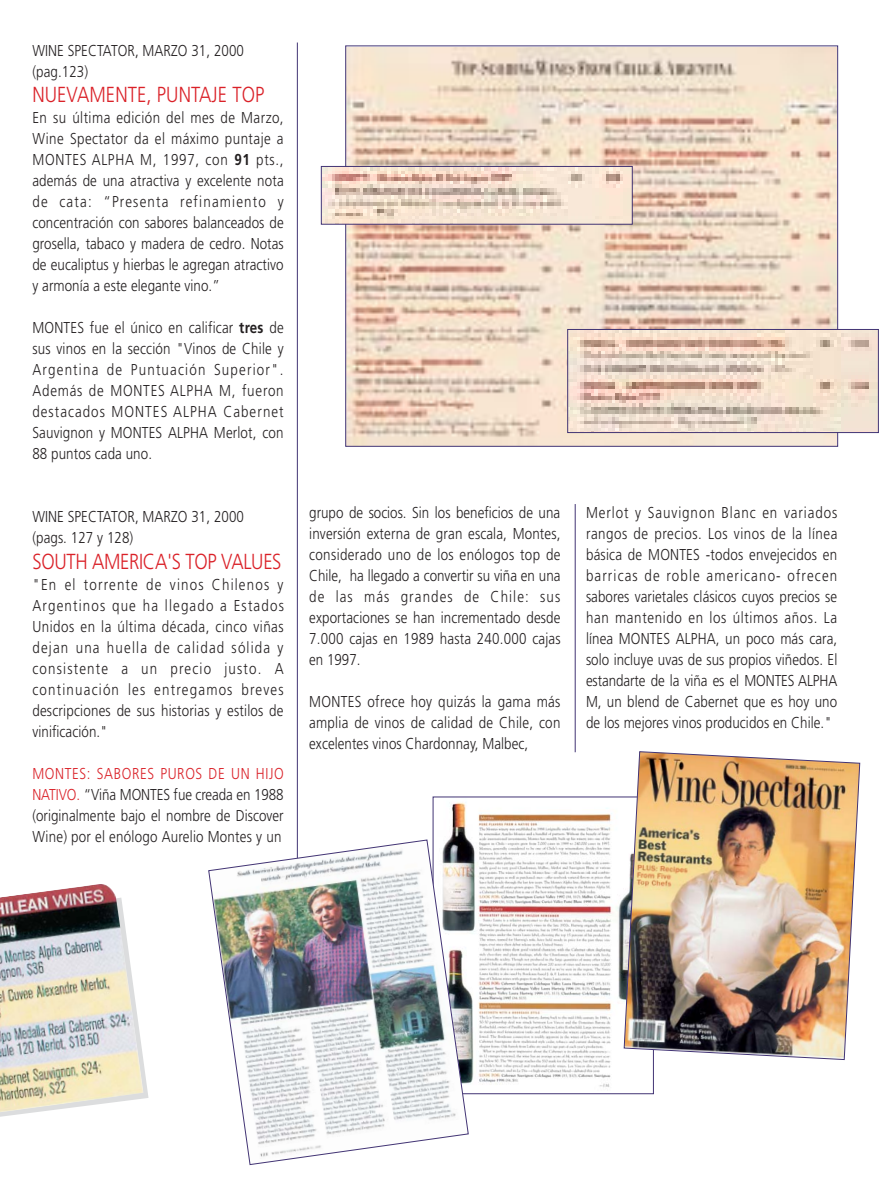
<style>
.page{position:relative;width:894px;height:1191px;background:#fff}
.page>*{position:absolute;margin:0;border:0;box-sizing:border-box;transform-origin:0 0}
.t1{font:300 21.75px "Frutiger";letter-spacing:-.015em;color:#da2128;scale:.85 1}
.t2{font:300 21.75px "Frutiger";letter-spacing:.005em;color:#da2128;scale:.85 1}
.t3{font:300 15.75px/21px "Frutiger";letter-spacing:.005em;color:#231f20;text-align:justify;scale:.85 1}
.s1{font-weight:700}
.s2{color:#da2128}
</style>
<div class="page">
<hr style="left:297px;top:43px;width:1px;height:1102px;background:#423474">
<hr style="left:575px;top:504px;width:1px;height:248px;background:#423474">
<img style="left:347px;top:48px;width:489px;height:397px">
<img style="left:569px;top:331px;width:308px;height:100px">
<div style="left:567px;top:329px;width:312px;height:104px;border:1px solid #423474"></div>
<img style="left:323px;top:168px;width:308px;height:55px">
<div style="left:321px;top:166px;width:312px;height:59px;border:1px solid #423474"></div>
<img style="left:450px;top:802px;width:173px;height:286px">
<img style="left:208px;top:839px;width:261px;height:326px">
<img style="left:623px;top:751px;width:238px;height:309px">
<img style="left:0;top:884px;width:144px;height:233px">
<p class="t3" style="left:32px;top:41px;width:250px">WINE SPECTATOR, MARZO 31, 2000 (pag.123)</p>
<p class="t2" style="left:32px;top:86px;width:275px">NUEVAMENTE, PUNTAJE TOP</p>
<p class="t3" style="left:32px;top:109px;width:297px">En su última edición del mes de Marzo, Wine Spectator da el máximo puntaje a MONTES ALPHA M, 1997, con <span class="s1">91</span> pts., además de una atractiva y excelente nota de cata: “Presenta refinamiento y concentración con sabores balanceados de grosella, tabaco y madera de cedro. Notas de eucaliptus y hierbas le agregan atractivo y armonía a este elegante vino.”</p>
<p class="t3" style="left:32px;top:319px;width:297px">MONTES fue el único en calificar <span class="s1">tres</span> de sus vinos en la sección "Vinos de Chile y Argentina de Puntuación Superior".<br>Además de MONTES ALPHA M, fueron destacados MONTES ALPHA Cabernet Sauvignon y MONTES ALPHA Merlot, con 88 puntos cada uno.</p>
<p class="t3" style="left:32px;top:508px;width:250px">WINE SPECTATOR, MARZO 31, 2000 (pags. 127 y 128)</p>
<p class="t1" style="left:32px;top:553px;width:295px">SOUTH AMERICA'S TOP VALUES</p>
<p class="t3" style="left:32px;top:575px;width:297px">"En el torrente de vinos Chilenos y Argentinos que ha llegado a Estados Unidos en la última década, cinco viñas dejan una huella de calidad sólida y consistente a un precio justo. A continuación les entregamos breves descripciones de sus historias y estilos de vinificación."</p>
<p class="t3" style="left:32px;top:764px;width:297px"><span class="s2">MONTES: SABORES PUROS DE UN HIJO NATIVO.</span> “Viña MONTES fue creada en 1988 (originalmente bajo el nombre de Discover Wine) por el enólogo Aurelio Montes y un</p>
<p class="t3" style="left:309px;top:503px;width:297px">grupo de socios. Sin los beneficios de una inversión externa de gran escala, Montes, considerado uno de los enólogos top de Chile, ha llegado a convertir su viña en una de las más grandes de Chile: sus exportaciones se han incrementado desde 7.000 cajas en 1989 hasta 240.000 cajas en 1997.</p>
<p class="t3" style="left:309px;top:692px;width:297px">MONTES ofrece hoy quizás la gama más amplia de vinos de calidad de Chile, con excelentes vinos Chardonnay, Malbec,</p>
<p class="t3" style="left:586px;top:503px;width:297px">Merlot y Sauvignon Blanc en variados rangos de precios. Los vinos de la línea básica de MONTES -todos envejecidos en barricas de roble americano- ofrecen sabores varietales clásicos cuyos precios se han mantenido en los últimos años. La línea MONTES ALPHA, un poco más cara, solo incluye uvas de sus propios viñedos. El estandarte de la viña es el MONTES ALPHA M, un blend de Cabernet que es hoy uno de los mejores vinos producidos en Chile."</p>
</div>
